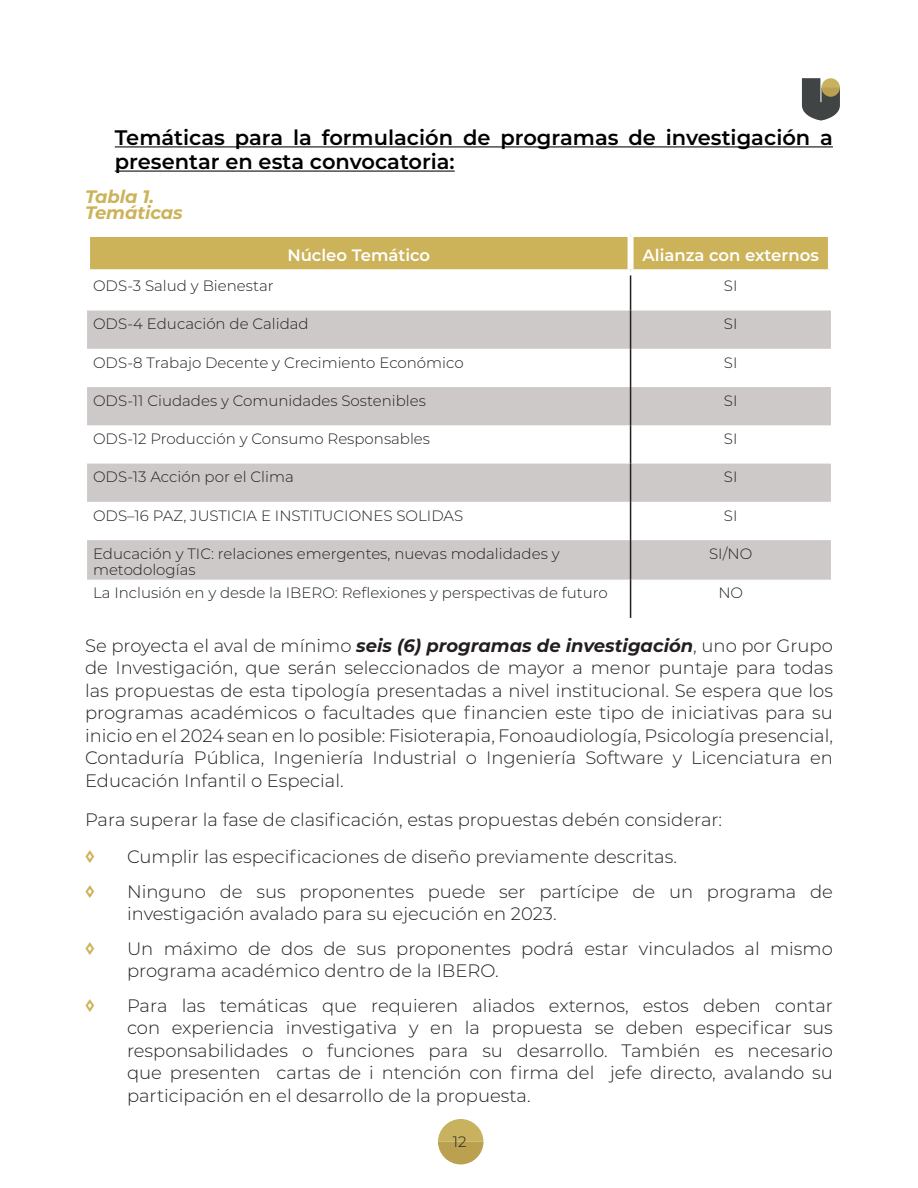
<style>
.page{position:relative;width:918px;height:1188px;background:#fff}
.page>*{position:absolute;margin:0;border:0;box-sizing:border-box;transform-origin:0 0}
.t1{font:600 21px/24.2px "Montserrat";color:#000}
.t2{font:800 19.5px "Montserrat";color:#ccb258}
.t3{font:300 18px/22.5px "Montserrat";color:#231f20;text-align:justify}
.t4{font:italic 700 18px/16.5px "Montserrat";letter-spacing:-.005em;color:#ccb258}
.t5{font:600 16.5px "Montserrat";color:#fff}
.t6{font:300 15px/16.5px "Montserrat";color:#231f20}
.s1{font-weight:700;font-style:italic}
</style>
<div class="page">
<svg style="left:438px;top:1119px;width:45px;height:45px"></svg>
<svg style="left:802px;top:78px;width:38px;height:43px;background:#716f62"></svg>
<hr style="left:115px;top:146px;width:718px;height:1px;background:#000">
<hr style="left:115px;top:171px;width:340px;height:1px;background:#000">
<div style="left:90px;top:237px;width:738px;height:32px;background:#ccb258"></div>
<svg style="left:87px;top:311px;width:744px;height:269px;fill:#cdc9c8"></svg>
<div style="left:628px;top:237px;width:6px;height:32px;background:#fff"></div>
<hr style="left:630px;top:275px;width:1px;height:36px;background:#231f20">
<hr style="left:630px;top:311px;width:1px;height:38px;background:#231f20">
<hr style="left:630px;top:349px;width:1px;height:38px;background:#231f20">
<hr style="left:630px;top:387px;width:1px;height:38px;background:#231f20">
<hr style="left:630px;top:425px;width:1px;height:39px;background:#231f20">
<hr style="left:630px;top:464px;width:1px;height:38px;background:#231f20">
<hr style="left:630px;top:502px;width:1px;height:38px;background:#231f20">
<hr style="left:630px;top:540px;width:1px;height:40px;background:#231f20">
<hr style="left:630px;top:580px;width:1px;height:38px;background:#231f20">
<p class="t1" style="left:115px;top:124px;width:720px">Temáticas para la formulación de programas de investigación a presentar en esta convocatoria:</p>
<p class="t4" style="left:85px;top:187px;width:99px">Tabla 1.<br>Temáticas</p>
<p class="t5" style="left:287px;top:244px;width:144px">Núcleo Temático</p>
<p class="t5" style="left:643px;top:244px;width:178px">Alianza con externos</p>
<p class="t6" style="left:93px;top:277px;width:182px">ODS-3 Salud y Bienestar</p>
<p class="t6" style="left:724px;top:277px;width:15px">SI</p>
<p class="t6" style="left:93px;top:315px;width:217px">ODS-4 Educación de Calidad</p>
<p class="t6" style="left:724px;top:315px;width:15px">SI</p>
<p class="t6" style="left:93px;top:354px;width:372px">ODS-8 Trabajo Decente y Crecimiento Económico</p>
<p class="t6" style="left:724px;top:354px;width:15px">SI</p>
<p class="t6" style="left:93px;top:392px;width:334px">ODS-11 Ciudades y Comunidades Sostenibles</p>
<p class="t6" style="left:724px;top:392px;width:15px">SI</p>
<p class="t6" style="left:93px;top:430px;width:339px">ODS-12 Producción y Consumo Responsables</p>
<p class="t6" style="left:724px;top:430px;width:15px">SI</p>
<p class="t6" style="left:93px;top:468px;width:202px">ODS-13 Acción por el Clima</p>
<p class="t6" style="left:724px;top:468px;width:15px">SI</p>
<p class="t6" style="left:93px;top:507px;width:372px">ODS–16 PAZ, JUSTICIA E INSTITUCIONES SOLIDAS</p>
<p class="t6" style="left:724px;top:507px;width:15px">SI</p>
<p class="t6" style="left:93px;top:545px;width:468px">Educación y TIC: relaciones emergentes, nuevas modalidades y metodologías</p>
<p class="t6" style="left:709px;top:545px;width:45px">SI/NO</p>
<p class="t6" style="left:93px;top:584px;width:516px">La Inclusión en y desde la IBERO: Reflexiones y perspectivas de futuro</p>
<p class="t6" style="left:718px;top:584px;width:26px">NO</p>
<p class="t3" style="left:85px;top:634px;width:749px">Se proyecta el aval de mínimo <span class="s1">seis (6) programas de investigación</span>, uno por Grupo de Investigación, que serán seleccionados de mayor a menor puntaje para todas las propuestas de esta tipología presentadas a nivel institucional. Se espera que los programas académicos o facultades que financien este tipo de iniciativas para su inicio en el 2024 sean en lo posible: Fisioterapia, Fonoaudiología, Psicología presencial, Contaduría Pública, Ingeniería Industrial o Ingeniería Software y Licenciatura en Educación Infantil o Especial.</p>
<p class="t3" style="left:85px;top:808px;width:639px">Para superar la fase de clasificación, estas propuestas debén considerar:</p>
<p class="t2" style="left:85px;top:842px;width:11px">◊</p>
<p class="t3" style="left:127px;top:845px;width:551px">Cumplir las especificaciones de diseño previamente descritas.</p>
<p class="t2" style="left:85px;top:877px;width:11px">◊</p>
<p class="t3" style="left:127px;top:880px;width:707px">Ninguno de sus proponentes puede ser partícipe de un programa de investigación avalado para su ejecución en 2023.</p>
<p class="t2" style="left:85px;top:933px;width:11px">◊</p>
<p class="t3" style="left:127px;top:936px;width:707px">Un máximo de dos de sus proponentes podrá estar vinculados al mismo programa académico dentro de la IBERO.</p>
<p class="t2" style="left:85px;top:990px;width:11px">◊</p>
<p class="t3" style="left:127px;top:993px;width:707px">Para las temáticas que requieren aliados externos, estos deben contar con experiencia investigativa y en la propuesta se deben especificar sus responsabilidades o funciones para su desarrollo. También es necesario que presenten cartas de i ntención con firma del jefe directo, avalando su participación en el desarrollo de la propuesta.</p>
<p class="t6" style="left:453px;top:1133px;width:15px">12</p>
</div>
